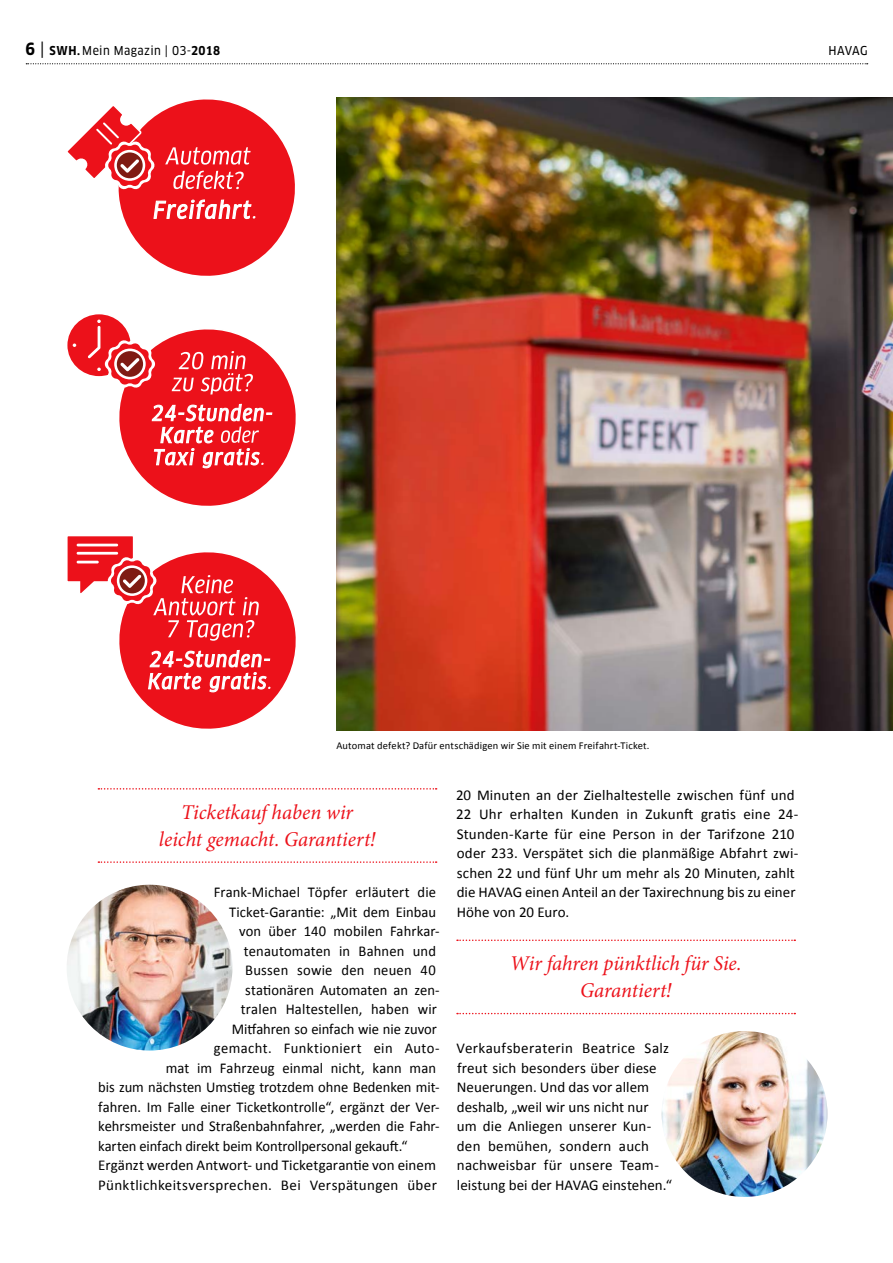
<style>
.page{position:relative;width:893px;height:1263px;background:#fff}
.page>*{position:absolute;margin:0;border:0;box-sizing:border-box;transform-origin:0 0}
.t1{font:italic 21px/27px "Minion Pro";letter-spacing:-.005em;color:#ec111a;text-align:center}
.t2{font:15px/19.5px "Calibri";letter-spacing:.01em;color:#000}
.t3{font:15px "Calibri";letter-spacing:-.01em;color:#000}
.t4{font:12px "Clan OT Narr News";letter-spacing:.03em;color:#000}
.t5{font:10.5px "Calibri";letter-spacing:.015em;color:#000}
.s1{font-family:"Clan OT Narr";font-weight:700;font-size:16.5px}
.s2{font-size:16.5px}
.s3{font-family:"Clan OT Narr";font-weight:700}
</style>
<div class="page">
<svg style="left:26px;top:63px;width:842px;height:1px"></svg>
<img style="left:336px;top:98px;width:557px;height:632px">
<svg style="left:98px;top:788px;width:339px;height:1px"></svg>
<svg style="left:98px;top:861px;width:339px;height:2px"></svg>
<img style="left:67px;top:885px;width:165px;height:165px;border-radius:82px">
<img style="left:662px;top:1031px;width:165px;height:166px;border-radius:83px">
<svg style="left:457px;top:939px;width:338px;height:2px"></svg>
<svg style="left:457px;top:1013px;width:338px;height:1px"></svg>
<svg style="left:67px;top:99px;width:228px;height:177px"></svg>
<svg style="left:67px;top:314px;width:229px;height:192px"></svg>
<svg style="left:67px;top:536px;width:229px;height:193px"></svg>
<hr style="left:77px;top:552px;width:41px;height:3px;background:#fff">
<hr style="left:77px;top:544px;width:41px;height:2px;background:#fff">
<hr style="left:77px;top:561px;width:22px;height:2px;background:#fff">
<p class="t4" style="left:26px;top:43px;width:196px"><span class="s1">6</span> <span class="s2">|</span> <span class="s3">SWH.</span> Mein Magazin | 03-<span class="s3">2018</span></p>
<p class="t4" style="left:828px;top:44px;width:41px">HAVAG</p>
<p class="t5" style="left:336px;top:739px;width:315px">Automat defekt? Dafür entschädigen wir Sie mit einem Freifahrt-Ticket.</p>
<h1 class="t1" style="left:159px;top:799px;width:218px">Ticketkauf haben wir leicht gemacht. Garantiert!</h1>
<p class="t2" style="left:214px;top:882px;width:224px">Frank-Michael Töpfer erläutert die</p>
<p class="t2" style="left:229px;top:901px;width:208px">Ticket-Garantie: „Mit dem Einbau</p>
<p class="t2" style="left:239px;top:921px;width:202px">von über 140 mobilen Fahrkar-</p>
<p class="t2" style="left:244px;top:940px;width:194px">tenautomaten in Bahnen und</p>
<p class="t2" style="left:245px;top:960px;width:192px">Bussen sowie den neuen 40</p>
<p class="t2" style="left:245px;top:979px;width:196px">stationären Automaten an zen-</p>
<p class="t2" style="left:241px;top:999px;width:198px">tralen Haltestellen, haben wir</p>
<p class="t2" style="left:232px;top:1018px;width:207px">Mitfahren so einfach wie nie zuvor</p>
<p class="t2" style="left:214px;top:1038px;width:227px">gemacht. Funktioniert ein Auto-</p>
<p class="t2" style="left:166px;top:1057px;width:272px">mat im Fahrzeug einmal nicht, kann man</p>
<p class="t2" style="left:98px;top:1077px;width:343px">bis zum nächsten Umstieg trotzdem ohne Bedenken mit-</p>
<p class="t2" style="left:98px;top:1096px;width:343px">fahren. Im Falle einer Ticketkontrolle“, ergänzt der Ver-</p>
<p class="t2" style="left:98px;top:1116px;width:343px">kehrsmeister und Straßenbahnfahrer, „werden die Fahr-</p>
<p class="t3" style="left:98px;top:1137px;width:311px">karten einfach direkt beim Kontrollpersonal gekauft.“</p>
<p class="t2" style="left:98px;top:1155px;width:339px">Ergänzt werden Antwort- und Ticketgarantie von einem</p>
<p class="t2" style="left:98px;top:1174px;width:340px">Pünktlichkeitsversprechen. Bei Verspätungen über</p>
<p class="t2" style="left:456px;top:784px;width:344px">20 Minuten an der Zielhaltestelle zwischen fünf und 22 Uhr erhalten Kunden in Zukunft gratis eine 24- Stunden-Karte für eine Person in der Tarifzone 210 oder 233. Verspätet sich die planmäßige Abfahrt zwi&shy;schen 22 und fünf Uhr um mehr als 20 Minuten, zahlt die HAVAG einen Anteil an der Taxirechnung bis zu einer Höhe von 20 Euro.</p>
<h1 class="t1" style="left:510px;top:949px;width:233px">Wir fahren pünktlich für Sie.<br>Garantiert!</h1>
<p class="t2" style="left:457px;top:1038px;width:217px">Verkaufsberaterin Beatrice Salz freut sich besonders über diese<br>Neuerungen. Und das vor allem deshalb, „weil wir uns nicht nur um die Anliegen unserer Kun&shy;den bemühen, sondern auch nachweisbar für unsere Team&shy;leistung bei der HAVAG einstehen.“</p>
</div>
